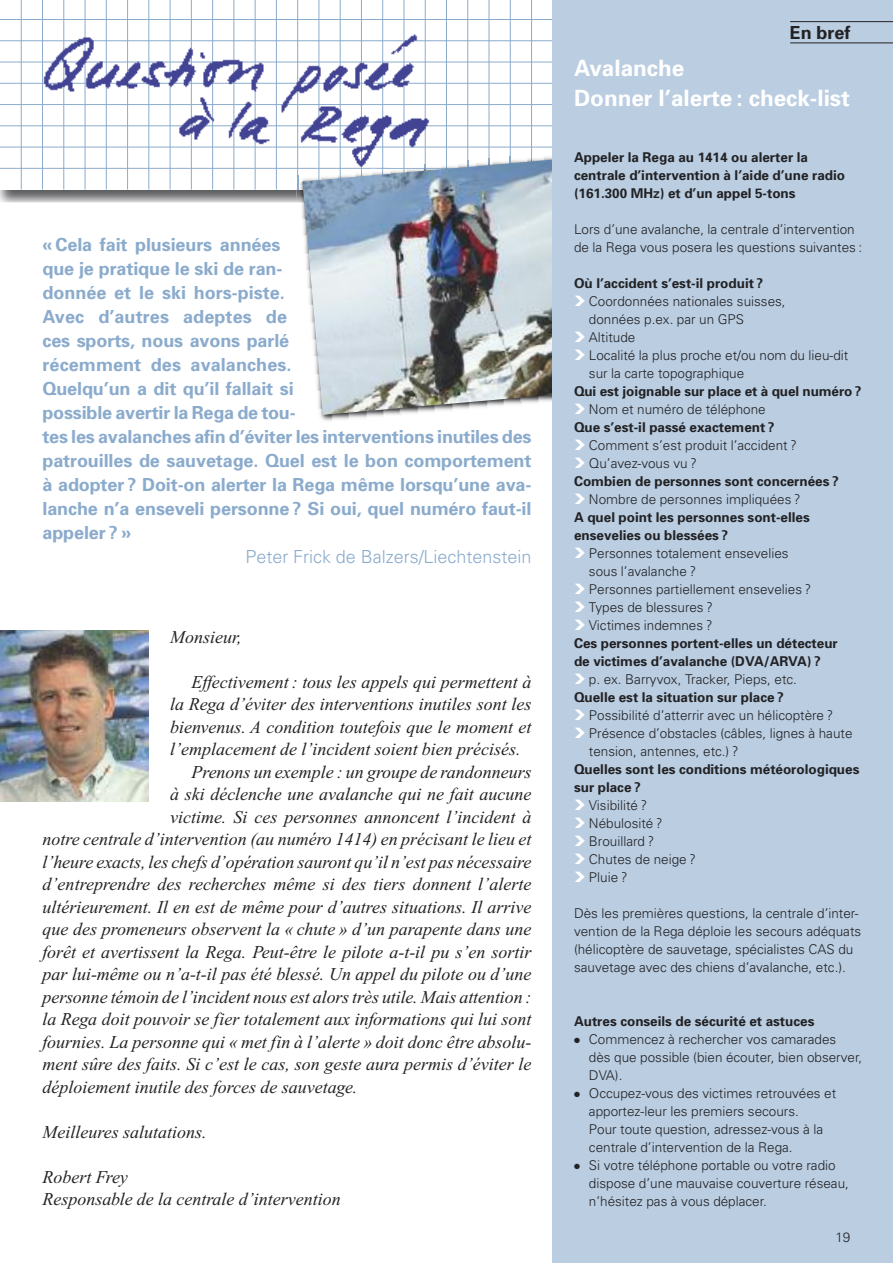
<style>
.page{position:relative;width:893px;height:1263px;background:#fff}
.page>*{position:absolute;margin:0;border:0;box-sizing:border-box;transform-origin:0 0}
.t1{font:700 22.5px/30px "Univers";color:#fff}
.t2{font:italic 18px/22.5px "Times New Roman";color:#222225}
.t3{font:700 18px/24px "Univers";letter-spacing:-.005em;color:#8babcd}
.t4{font:300 18px "Univers";color:#8babcd}
.t5{font:700 18px "Univers";color:#222225}
.t6{font:300 13.5px/18px "Univers";color:#222225}
.t7{font:700 13.5px/18px "Univers";color:#222225}
.s1{color:#fff}
.s2{font-weight:700}
</style>
<div class="page">
<img style="left:0;top:190px;width:296px;height:12px">
<hr style="left:0;top:19px;width:553px;height:1px;background:#8babcd">
<hr style="left:0;top:40px;width:553px;height:1px;background:#8babcd">
<hr style="left:0;top:62px;width:553px;height:1px;background:#8babcd">
<hr style="left:0;top:83px;width:553px;height:1px;background:#8babcd">
<hr style="left:0;top:104px;width:553px;height:1px;background:#8babcd">
<hr style="left:0;top:125px;width:553px;height:1px;background:#8babcd">
<hr style="left:0;top:147px;width:553px;height:1px;background:#8babcd">
<hr style="left:0;top:168px;width:553px;height:1px;background:#8babcd">
<hr style="left:21px;top:0;width:1px;height:190px;background:#8babcd">
<hr style="left:42px;top:0;width:1px;height:190px;background:#8babcd">
<hr style="left:63px;top:0;width:1px;height:190px;background:#8babcd">
<hr style="left:85px;top:0;width:1px;height:190px;background:#8babcd">
<hr style="left:106px;top:0;width:1px;height:190px;background:#8babcd">
<hr style="left:127px;top:0;width:1px;height:190px;background:#8babcd">
<hr style="left:148px;top:0;width:1px;height:190px;background:#8babcd">
<hr style="left:170px;top:0;width:1px;height:190px;background:#8babcd">
<hr style="left:191px;top:0;width:1px;height:190px;background:#8babcd">
<hr style="left:212px;top:0;width:1px;height:190px;background:#8babcd">
<hr style="left:233px;top:0;width:1px;height:190px;background:#8babcd">
<hr style="left:255px;top:0;width:1px;height:190px;background:#8babcd">
<hr style="left:276px;top:0;width:1px;height:190px;background:#8babcd">
<hr style="left:297px;top:0;width:1px;height:190px;background:#8babcd">
<hr style="left:319px;top:0;width:1px;height:190px;background:#8babcd">
<hr style="left:340px;top:0;width:1px;height:190px;background:#8babcd">
<hr style="left:361px;top:0;width:1px;height:190px;background:#8babcd">
<hr style="left:382px;top:0;width:1px;height:190px;background:#8babcd">
<hr style="left:404px;top:0;width:1px;height:190px;background:#8babcd">
<hr style="left:425px;top:0;width:1px;height:190px;background:#8babcd">
<hr style="left:446px;top:0;width:1px;height:190px;background:#8babcd">
<hr style="left:467px;top:0;width:1px;height:190px;background:#8babcd">
<hr style="left:489px;top:0;width:1px;height:190px;background:#8babcd">
<hr style="left:510px;top:0;width:1px;height:190px;background:#8babcd">
<hr style="left:531px;top:0;width:1px;height:190px;background:#8babcd">
<img style="left:297px;top:153px;width:256px;height:37px">
<svg style="left:297px;top:175px;width:1px;height:15px"></svg>
<img style="left:302px;top:160px;width:251px;height:255px">
<div style="left:553px;top:0;width:340px;height:1263px;background:#bacde1"></div>
<img style="left:0;top:630px;width:149px;height:172px">
<img style="left:27px;top:18px;width:452px;height:153px">
<hr style="left:790px;top:21px;width:103px;height:1px;background:#222225">
<hr style="left:790px;top:43px;width:103px;height:1px;background:#222225">
<p class="t3" style="left:43px;top:234px;width:490px">« Cela fait plusieurs années<br>que je pratique le ski de ran-<br>donnée et le ski hors-piste.<br>Avec d’autres adeptes de<br>ces sports, nous avons parlé<br>récemment des avalanches.<br>Quelqu’un a dit qu’il fallait si<br>possible avertir la Rega de tou-<br>tes les avalanches afin d’éviter les interventions inutiles des patrouilles de sauvetage. Quel est le bon comportement à adopter ? Doit-on alerter la Rega même lorsqu’une ava&shy;lanche n’a enseveli personne ? Si oui, quel numéro faut-il appeler ? »</p>
<h2 class="t4" style="left:246px;top:550px;width:287px">Peter Frick de Balzers/Liechtenstein</h2>
<h2 class="t2" style="left:170px;top:627px;width:73px">Monsieur,</h2>
<h2 class="t2" style="left:191px;top:672px;width:342px">Effectivement : tous les appels qui permettent à</h2>
<h2 class="t2" style="left:170px;top:695px;width:363px">la Rega d’éviter des interventions inutiles sont les</h2>
<h2 class="t2" style="left:170px;top:717px;width:363px">bienvenus. A condition toutefois que le moment et</h2>
<h2 class="t2" style="left:170px;top:740px;width:352px">l’emplacement de l’incident soient bien précisés.</h2>
<h2 class="t2" style="left:191px;top:762px;width:342px">Prenons un exemple : un groupe de randonneurs</h2>
<h2 class="t2" style="left:170px;top:785px;width:363px">à ski déclenche une avalanche qui ne fait aucune</h2>
<h2 class="t2" style="left:170px;top:807px;width:363px">victime. Si ces personnes annoncent l’incident à</h2>
<h2 class="t2" style="left:43px;top:830px;width:490px">notre centrale d’intervention (au numéro 1414) en précisant le lieu et</h2>
<h2 class="t2" style="left:43px;top:852px;width:490px">l’heure exacts, les chefs d’opération sauront qu’il n’est pas nécessaire</h2>
<h2 class="t2" style="left:43px;top:875px;width:491px">d’entreprendre des recherches même si des tiers donnent l’alerte</h2>
<h2 class="t2" style="left:43px;top:897px;width:490px">ultérieurement. Il en est de même pour d’autres situations. Il arrive</h2>
<h2 class="t2" style="left:43px;top:920px;width:490px">que des promeneurs observent la « chute » d’un parapente dans une</h2>
<h2 class="t2" style="left:43px;top:942px;width:490px">forêt et avertissent la Rega. Peut-être le pilote a-t-il pu s’en sortir</h2>
<h2 class="t2" style="left:43px;top:965px;width:490px">par lui-même ou n’a-t-il pas été blessé. Un appel du pilote ou d’une</h2>
<h2 class="t2" style="left:43px;top:987px;width:490px">personne témoin de l’incident nous est alors très utile. Mais attention :</h2>
<h2 class="t2" style="left:43px;top:1010px;width:490px">la Rega doit pouvoir se fier totalement aux informations qui lui sont</h2>
<h2 class="t2" style="left:43px;top:1032px;width:490px">fournies. La personne qui « met fin à l’alerte » doit donc être absolu-</h2>
<h2 class="t2" style="left:43px;top:1055px;width:490px">ment sûre des faits. Si c’est le cas, son geste aura permis d’éviter le</h2>
<h2 class="t2" style="left:43px;top:1077px;width:316px">déploiement inutile des forces de sauvetage.</h2>
<h2 class="t2" style="left:43px;top:1122px;width:165px">Meilleures salutations.</h2>
<h2 class="t2" style="left:43px;top:1167px;width:300px">Robert Frey<br>Responsable de la centrale d’intervention</h2>
<h2 class="t5" style="left:790px;top:26px;width:62px">En bref</h2>
<h1 class="t1" style="left:574px;top:55px;width:277px">Avalanche<br>Donner l’alerte : check-list</h1>
<p class="t7" style="left:574px;top:149px;width:272px">Appeler la Rega au 1414 ou alerter la centrale d’intervention à l’aide d’une radio (161.300 MHz) et d’un appel 5-tons</p>
<p class="t6" style="left:574px;top:221px;width:290px">Lors d’une avalanche, la centrale d’intervention de la Rega vous posera les questions suivantes :</p>
<p class="t7" style="left:574px;top:275px;width:191px">Où l’accident s’est-il produit ?</p>
<p class="t6" style="left:574px;top:293px;width:213px"><span class="s1">❯</span> Coordonnées nationales suisses,</p>
<p class="t6" style="left:589px;top:311px;width:157px">données p.ex. par un GPS</p>
<p class="t6" style="left:574px;top:329px;width:63px"><span class="s1">❯</span> Altitude</p>
<p class="t6" style="left:574px;top:347px;width:276px"><span class="s1">❯</span> Localité la plus proche et/ou nom du lieu-dit</p>
<p class="t6" style="left:589px;top:365px;width:157px">sur la carte topographique</p>
<p class="t7" style="left:574px;top:383px;width:289px">Qui est joignable sur place et à quel numéro ?</p>
<p class="t6" style="left:574px;top:401px;width:193px"><span class="s1">❯</span> Nom et numéro de téléphone</p>
<p class="t7" style="left:574px;top:419px;width:202px">Que s’est-il passé exactement ?</p>
<p class="t6" style="left:574px;top:437px;width:224px"><span class="s1">❯</span> Comment s’est produit l’accident ?</p>
<p class="t6" style="left:574px;top:455px;width:124px"><span class="s1">❯</span> Qu’avez-vous vu ?</p>
<p class="t7" style="left:574px;top:473px;width:266px">Combien de personnes sont concernées ?</p>
<p class="t6" style="left:574px;top:491px;width:228px"><span class="s1">❯</span> Nombre de personnes impliquées ?</p>
<p class="t7" style="left:574px;top:509px;width:237px">A quel point les personnes sont-elles</p>
<p class="t7" style="left:574px;top:527px;width:156px">ensevelies ou blessées ?</p>
<p class="t6" style="left:574px;top:545px;width:216px"><span class="s1">❯</span> Personnes totalement ensevelies</p>
<p class="t6" style="left:589px;top:563px;width:109px">sous l’avalanche ?</p>
<p class="t6" style="left:574px;top:581px;width:239px"><span class="s1">❯</span> Personnes partiellement ensevelies ?</p>
<p class="t6" style="left:574px;top:599px;width:140px"><span class="s1">❯</span> Types de blessures ?</p>
<p class="t6" style="left:574px;top:617px;width:140px"><span class="s1">❯</span> Victimes indemnes ?</p>
<p class="t7" style="left:574px;top:635px;width:265px">Ces personnes portent-elles un détecteur</p>
<p class="t7" style="left:574px;top:653px;width:248px">de victimes d’avalanche (DVA/ARVA) ?</p>
<p class="t6" style="left:574px;top:671px;width:224px"><span class="s1">❯</span> p. ex. Barryvox, Tracker, Pieps, etc.</p>
<p class="t7" style="left:574px;top:689px;width:211px">Quelle est la situation sur place ?</p>
<p class="t6" style="left:574px;top:707px;width:261px"><span class="s1">❯</span> Possibilité d’atterrir avec un hélicoptère ?</p>
<p class="t6" style="left:574px;top:725px;width:280px"><span class="s1">❯</span> Présence d’obstacles (câbles, lignes à haute</p>
<p class="t6" style="left:589px;top:743px;width:151px">tension, antennes, etc.) ?</p>
<p class="t6" style="left:574px;top:761px;width:287px"><span class="s2">Quelles sont les conditions météorologiques sur place ?<br></span><span class="s1">❯</span> Visibilité ?<br><span class="s1">❯</span> Nébulosité ?<br><span class="s1">❯</span> Brouillard ?<br><span class="s1">❯</span> Chutes de neige ?<br><span class="s1">❯</span> Pluie ?</p>
<p class="t6" style="left:574px;top:905px;width:289px">Dès les premières questions, la centrale d’inter&shy;vention de la Rega déploie les secours adéquats (hélicoptère de sauvetage, spécialistes CAS du sauvetage avec des chiens d’avalanche, etc.).</p>
<p class="t7" style="left:574px;top:1013px;width:242px">Autres conseils de sécurité et astuces</p>
<p class="t6" style="left:589px;top:1031px;width:275px;text-indent:-15px">● Commencez à rechercher vos camarades<br>dès que possible (bien écouter, bien observer,<br>DVA).</p>
<p class="t6" style="left:589px;top:1085px;width:249px;text-indent:-15px">● Occupez-vous des victimes retrouvées et apportez-leur les premiers secours.<br>Pour toute question, adressez-vous à la centrale d’intervention de la Rega.</p>
<p class="t6" style="left:589px;top:1157px;width:261px;text-indent:-15px">● Si votre téléphone portable ou votre radio dispose d’une mauvaise couverture réseau, n’hésitez pas à vous déplacer.</p>
<p class="t6" style="left:835px;top:1229px;width:16px">19</p>
</div>
